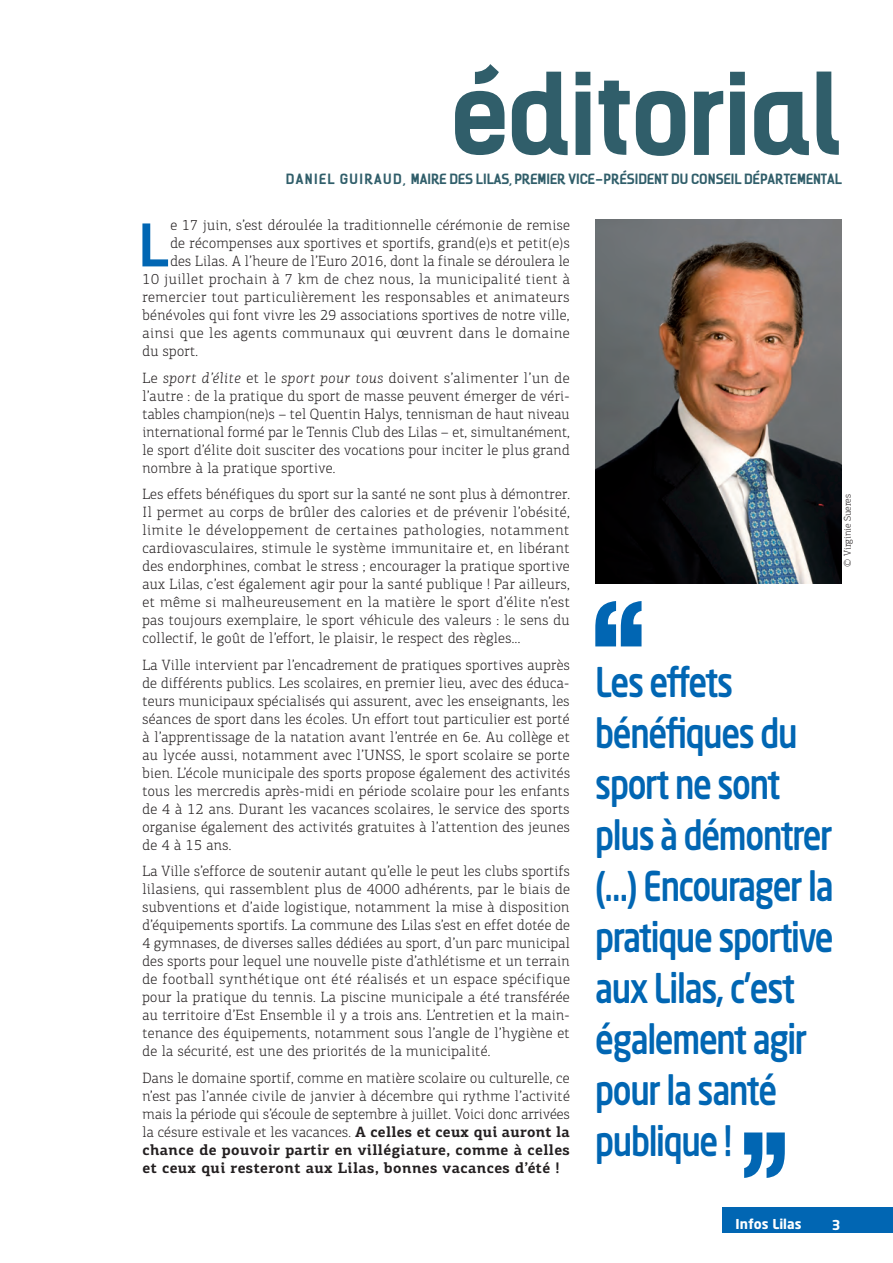
<style>
.page{position:relative;width:893px;height:1263px;background:#fff}
.page>*{position:absolute;margin:0;border:0;box-sizing:border-box;transform-origin:0 0}
.t1{font:700 108px "Kelson";color:#305e6a}
.t2{font:700 55.65px "Kelson";color:#0166b3}
.t3{font:500 40.5px/51px "Neo Sans Std";letter-spacing:-.04em;color:#0166b3;scale:.81 1}
.t4{font:300 15px/18px "PF Centro Slab Pro";letter-spacing:.025em;color:#231f20;text-align:justify}
.t5{font:700 13.5px "Kelson";color:#305e6a}
.t6{font:700 13.5px "Neo Sans Std";color:#fff}
.t7{font:300 9.9px "PF Centro Slab Pro";color:#231f20}
.s1{font-style:italic}
.s2{font-weight:700}
</style>
<div class="page">
<div style="left:723px;top:1208px;width:170px;height:25px;background:#0166b3"></div>
<img style="left:596px;top:219px;width:245px;height:365px">
<svg style="left:595px;top:601px;width:46px;height:45px"></svg>
<svg style="left:744px;top:1132px;width:41px;height:46px"></svg>
<h1 class="t1" style="left:450px;top:39px;width:393px">ÉDITORIAL</h1>
<p class="t5" style="left:286px;top:169px;width:558px">DAN IEL GUIRAUD , MAIRE DES LILAS, PREMIER VICE-PRÉSIDENT DU CONSEIL DÉPARTEMENTAL</p>
<h2 class="t2" style="left:139px;top:207px;width:27px">L</h2>
<p class="t4" style="left:170px;top:216px;width:401px">e 17 juin, s’est déroulée la traditionnelle cérémonie de remise</p>
<p class="t4" style="left:170px;top:234px;width:401px">de récompenses aux sportives et sportifs, grand(e)s et petit(e)s</p>
<p class="t4" style="left:170px;top:252px;width:401px">des Lilas. A l’heure de l’Euro 2016, dont la finale se déroulera le</p>
<p class="t4" style="left:142px;top:270px;width:429px">10 juillet prochain à 7 km de chez nous, la municipalité tient à</p>
<p class="t4" style="left:142px;top:288px;width:428px">remercier tout particulièrement les responsables et animateurs</p>
<p class="t4" style="left:142px;top:306px;width:429px">bénévoles qui font vivre les 29 associations sportives de notre ville,</p>
<p class="t4" style="left:142px;top:324px;width:429px">ainsi que les agents communaux qui œuvrent dans le domaine</p>
<p class="t4" style="left:142px;top:342px;width:57px">du sport.</p>
<p class="t4" style="left:142px;top:369px;width:429px">Le <span class="s1">sport d’élite</span> et le <span class="s1">sport pour tous</span> doivent s’alimenter l’un de l’autre : de la pratique du sport de masse peuvent émerger de véri&shy;tables champion(ne)s – tel Quentin Halys, tennisman de haut niveau international formé par le Tennis Club des Lilas – et, simultanément, le sport d’élite doit susciter des vocations pour inciter le plus grand nombre à la pratique sportive.</p>
<p class="t4" style="left:142px;top:485px;width:429px">Les effets bénéfiques du sport sur la santé ne sont plus à démontrer.<br>Il permet au corps de brûler des calories et de prévenir l’obésité, limite le développement de certaines pathologies, notamment cardiovasculaires, stimule le système immunitaire et, en libérant des endorphines, combat le stress ; encourager la pratique sportive aux Lilas, c’est également agir pour la santé publique ! Par ailleurs, et même si malheureusement en la matière le sport d’élite n’est pas toujours exemplaire, le sport véhicule des valeurs : le sens du collectif, le goût de l’effort, le plaisir, le respect des règles…</p>
<p class="t4" style="left:142px;top:656px;width:429px">La Ville intervient par l’encadrement de pratiques sportives auprès de différents publics. Les scolaires, en premier lieu, avec des éduca&shy;teurs municipaux spécialisés qui assurent, avec les enseignants, les séances de sport dans les écoles. Un effort tout particulier est porté à l’apprentissage de la natation avant l’entrée en 6e. Au collège et au lycée aussi, notamment avec l’UNSS, le sport scolaire se porte bien. L’école municipale des sports propose également des activités tous les mercredis après-midi en période scolaire pour les enfants de 4 à 12 ans. Durant les vacances scolaires, le service des sports organise également des activités gratuites à l’attention des jeunes de 4 à 15 ans.</p>
<p class="t4" style="left:142px;top:862px;width:429px">La Ville s’efforce de soutenir autant qu’elle le peut les clubs sportifs lilasiens, qui rassemblent plus de 4000 adhérents, par le biais de subventions et d’aide logistique, notamment la mise à disposition d’équipements sportifs. La commune des Lilas s’est en effet dotée de 4 gymnases, de diverses salles dédiées au sport, d’un parc municipal des sports pour lequel une nouvelle piste d’athlétisme et un terrain de football synthétique ont été réalisés et un espace spécifique pour la pratique du tennis. La piscine municipale a été transférée au territoire d’Est Ensemble il y a trois ans. L’entretien et la main&shy;tenance des équipements, notamment sous l’angle de l’hygiène et de la sécurité, est une des priorités de la municipalité.</p>
<p class="t4" style="left:142px;top:1069px;width:429px">Dans le domaine sportif, comme en matière scolaire ou culturelle, ce n’est pas l’année civile de janvier à décembre qui rythme l’activité mais la période qui s’écoule de septembre à juillet. Voici donc arrivées la césure estivale et les vacances. <span class="s2">A celles et ceux qui auront la chance de pouvoir partir en villégiature, comme à celles et ceux qui resteront aux Lilas, bonnes vacances d’été !</span></p>
<p class="t7" style="left:842px;top:567px;width:74px;rotate:-90deg">© Virginie Sueres</p>
<h3 class="t3" style="left:595px;top:656px;width:296px">Les effets bénéfiques du sport ne sont plus à démontrer (…) Encourager la pratique sportive aux Lilas, c’est également agir pour la santé publique !</h3>
<p class="t6" style="left:736px;top:1215px;width:67px">Infos Lilas</p>
<p class="t6" style="left:832px;top:1216px;width:10px">3</p>
</div>
